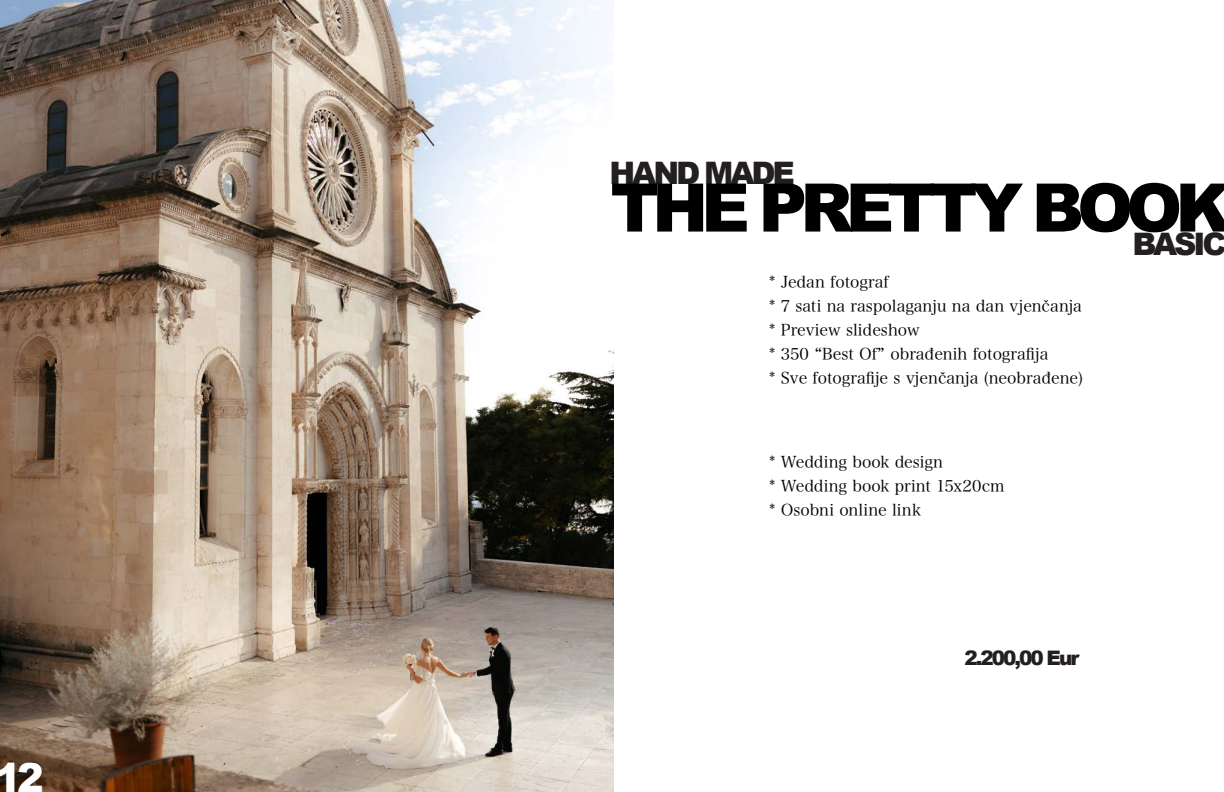
<style>
.page{position:relative;width:1224px;height:792px;background:#fff}
.page>*{position:absolute;margin:0;border:0;box-sizing:border-box;transform-origin:0 0}
.t1{font:900 67px "Arial";letter-spacing:-.1em;color:#000}
.t2{font:900 40px "Arial";color:#fff}
.t3{font:900 31px "Arial";letter-spacing:-.1em;color:#231f20}
.t4{font:900 20px "Arial";letter-spacing:-.1em;color:#231f20}
.t5{font:16px/24px "Hira Min Pro W3";color:#000}
</style>
<div class="page">
<img style="left:0;top:0;width:614px;height:792px">
<h2 class="t2" style="left:-5px;top:749px;width:51px">12</h2>
<h3 class="t3" style="left:610px;top:151px;width:187px">HAND MADE</h3>
<h1 class="t1" style="left:611px;top:159px;width:622px">THE PRETTY BOOK</h1>
<h3 class="t3" style="left:1133px;top:221px;width:95px">BASIC</h3>
<p class="t5" style="left:769px;top:269px;width:315px">* Jedan fotograf<br>* 7 sati na raspolaganju na dan vjenčanja * Preview slideshow<br>* 350 “Best Of” obrađenih fotografija<br>* Sve fotografije s vjenčanja (neobrađene)</p>
<p class="t5" style="left:769px;top:449px;width:237px">* Wedding book design<br>* Wedding book print 15x20cm * Osobni online link</p>
<p class="t4" style="left:965px;top:644px;width:116px">2.200,00 Eur</p>
</div>
